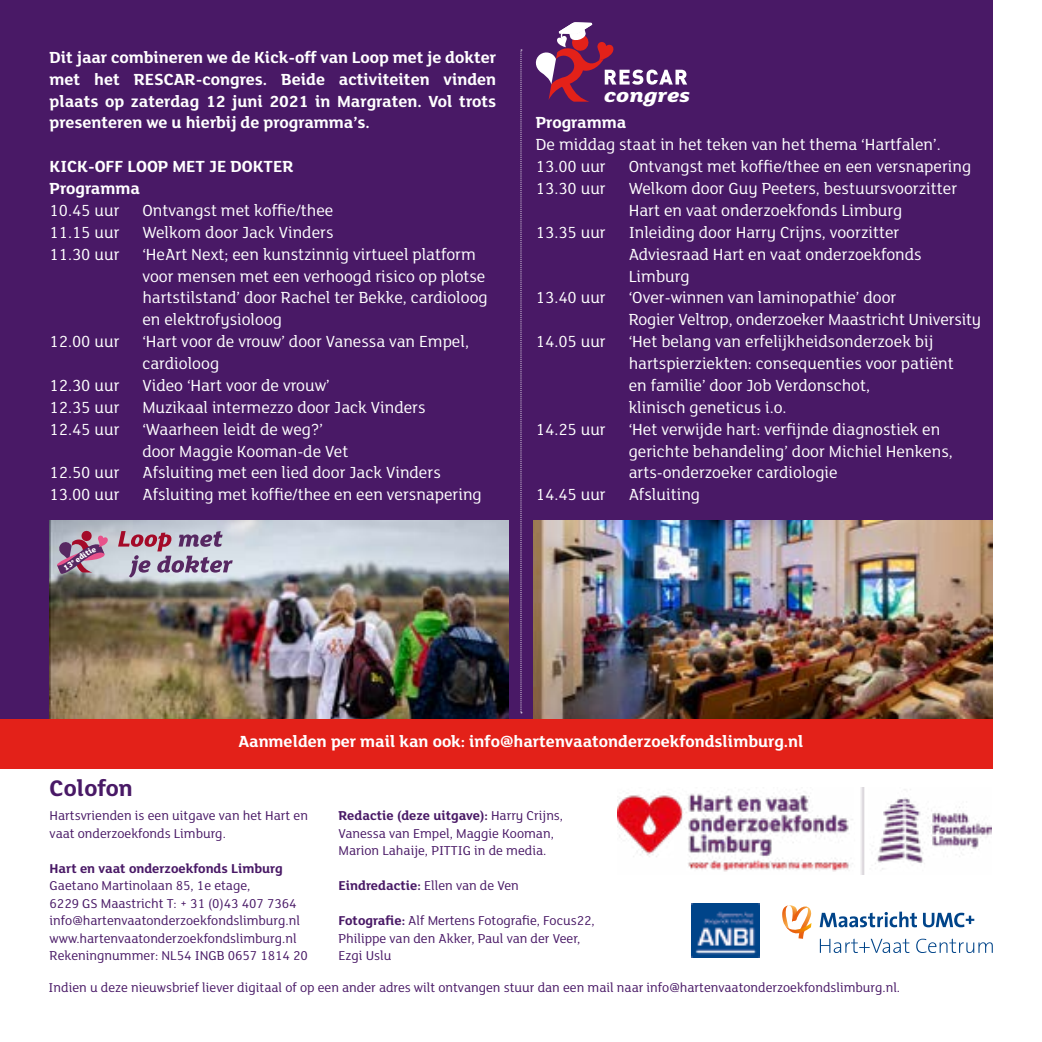
<style>
.page{position:relative;width:1042px;height:1042px;background:#fff}
.page>*{position:absolute;margin:0;border:0;box-sizing:border-box;transform-origin:0 0}
.t1{font:700 24.5px "FS Lola";color:#491966}
.t2{font:italic 800 20.65px "FS Lola";color:#fff;scale:1.13 1}
.t3{font:17.5px/21.9px "FS Lola";color:#fff}
.t4{font:700 17.5px/21.9px "FS Lola";color:#fff;text-align:justify}
.t5{font:14px/17.5px "FS Lola";color:#491966}
.t6{font:700 14px "FS Lola";color:#491966}
.s1{font-weight:700}
.s2{font-weight:400}
</style>
<div class="page">
<div style="left:0;top:0;width:992px;height:719px;background:#491966"></div>
<img style="left:691px;top:903px;width:69px;height:54px">
<svg style="left:782px;top:905px;width:29px;height:34px"></svg>
<svg style="left:819px;top:911px;width:155px;height:16px"></svg>
<svg style="left:820px;top:938px;width:173px;height:15px"></svg>
<img style="left:617px;top:787px;width:374px;height:87px">
<img style="left:533px;top:521px;width:459px;height:198px">
<svg style="left:535px;top:22px;width:152px;height:80px"></svg>
<img style="left:50px;top:521px;width:458px;height:198px">
<svg style="left:520px;top:50px;width:2px;height:663px"></svg>
<svg style="left:118px;top:531px;width:115px;height:46px;background:#b4a3b8"></svg>
<div style="left:0;top:719px;width:992px;height:50px;background:#e32119"></div>
<svg style="left:56px;top:530px;width:52px;height:47px"></svg>
<p class="t4" style="left:50px;top:45px;width:448px">Dit jaar combineren we de Kick-off van Loop met je dokter met het RESCAR-congres. Beide activiteiten vinden plaats op zaterdag 12 juni 2021 in Margraten. Vol trots presenteren we u hierbij de programma’s.</p>
<p class="t4" style="left:50px;top:155px;width:245px">KICK-OFF LOOP MET JE DOKTER<br>Programma</p>
<p class="t3" style="left:50px;top:199px;width:71px">10.45 uur</p>
<p class="t3" style="left:142px;top:199px;width:193px">Ontvangst met koffie/thee</p>
<p class="t3" style="left:50px;top:220px;width:71px">11.15 uur</p>
<p class="t3" style="left:142px;top:220px;width:193px">Welkom door Jack Vinders</p>
<p class="t3" style="left:50px;top:242px;width:71px">11.30 uur</p>
<p class="t3" style="left:142px;top:242px;width:347px">‘HeArt Next; een kunstzinnig virtueel platform voor mensen met een verhoogd risico op plotse hartstilstand’ door Rachel ter Bekke, cardioloog en elektrofysioloog</p>
<p class="t3" style="left:50px;top:330px;width:71px">12.00 uur</p>
<p class="t3" style="left:142px;top:330px;width:328px">‘Hart voor de vrouw’ door Vanessa van Empel, cardioloog</p>
<p class="t3" style="left:50px;top:374px;width:71px">12.30 uur</p>
<p class="t3" style="left:142px;top:374px;width:189px">Video ‘Hart voor de vrouw’</p>
<p class="t3" style="left:50px;top:395px;width:71px">12.35 uur</p>
<p class="t3" style="left:142px;top:395px;width:285px">Muzikaal intermezzo door Jack Vinders</p>
<p class="t3" style="left:50px;top:417px;width:71px">12.45 uur</p>
<p class="t3" style="left:142px;top:417px;width:207px">‘Waarheen leidt de weg?’ door Maggie Kooman-de Vet</p>
<p class="t3" style="left:50px;top:461px;width:71px">12.50 uur</p>
<p class="t3" style="left:142px;top:461px;width:300px">Afsluiting met een lied door Jack Vinders</p>
<p class="t3" style="left:50px;top:483px;width:71px">13.00 uur</p>
<p class="t3" style="left:142px;top:483px;width:341px">Afsluiting met koffie/thee en een versnapering</p>
<p class="t2" style="left:604px;top:81px;width:78px">congres</p>
<p class="t4" style="left:536px;top:111px;width:92px">Programma</p>
<p class="t3" style="left:536px;top:133px;width:406px">De middag staat in het teken van het thema ‘Hartfalen’.<br>13.00 uur</p>
<p class="t3" style="left:629px;top:155px;width:344px">Ontvangst met koffie/thee en een versnapering</p>
<p class="t3" style="left:536px;top:177px;width:71px">13.30 uur</p>
<p class="t3" style="left:629px;top:177px;width:330px">Welkom door Guy Peeters, bestuursvoorzitter<br>Hart en vaat onderzoekfonds Limburg</p>
<p class="t3" style="left:536px;top:220px;width:71px">13.35 uur</p>
<p class="t3" style="left:629px;top:220px;width:294px">Inleiding door Harry Crijns, voorzitter<br>Adviesraad Hart en vaat onderzoekfonds<br>Limburg</p>
<p class="t3" style="left:536px;top:286px;width:71px">13.40 uur</p>
<p class="t3" style="left:629px;top:286px;width:354px">‘Over-winnen van laminopathie’ door<br>Rogier Veltrop, onderzoeker Maastricht University</p>
<p class="t3" style="left:536px;top:330px;width:71px">14.05 uur</p>
<p class="t3" style="left:629px;top:330px;width:327px">‘Het belang van erfelijkheidsonderzoek bij hartspierziekten: consequenties voor patiënt en familie’ door Job Verdonschot,<br>klinisch geneticus i.o.</p>
<p class="t3" style="left:536px;top:417px;width:71px">14.25 uur</p>
<p class="t3" style="left:629px;top:417px;width:326px">‘Het verwijde hart: verfijnde diagnostiek en gerichte behandeling’ door Michiel Henkens, arts-onderzoeker cardiologie</p>
<p class="t3" style="left:536px;top:483px;width:71px">14.45 uur</p>
<p class="t3" style="left:629px;top:483px;width:73px">Afsluiting</p>
<h1 class="t1" style="left:50px;top:771px;width:85px">Colofon</h1>
<p class="t4" style="left:238px;top:730px;width:567px">Aanmelden per mail kan ook: info@hartenvaatonderzoekfondslimburg.nl</p>
<p class="t5" style="left:338px;top:806px;width:226px"><span class="s1">Redactie (deze uitgave):</span> Harry Crijns,<br>Vanessa van Empel, Maggie Kooman,<br>Marion Lahaije, PITTIG in de media.</p>
<p class="t6" style="left:338px;top:876px;width:182px">Eindredactie: <span class="s2">Ellen van de Ven</span></p>
<p class="t5" style="left:338px;top:911px;width:258px"><span class="s1">Fotografie:</span> Alf Mertens Fotografie, Focus22,<br>Philippe van den Akker, Paul van der Veer,<br>Ezgi Uslu</p>
<p class="t5" style="left:49px;top:978px;width:853px">Indien u deze nieuwsbrief liever digitaal of op een ander adres wilt ontvangen stuur dan een mail naar info@hartenvaatonderzoekfondslimburg.nl.</p>
<p class="t5" style="left:50px;top:806px;width:260px">Hartsvrienden is een uitgave van het Hart en vaat onderzoekfonds Limburg.</p>
<p class="t6" style="left:50px;top:858px;width:235px">Hart en vaat onderzoekfonds Limburg</p>
<p class="t5" style="left:50px;top:876px;width:260px">Gaetano Martinolaan 85, 1e etage,<br>6229 GS Maastricht T: + 31 (0)43 407 7364 info@hartenvaatonderzoekfondslimburg.nl www.hartenvaatonderzoekfondslimburg.nl Rekeningnummer: NL54 INGB 0657 1814 20</p>
</div>
